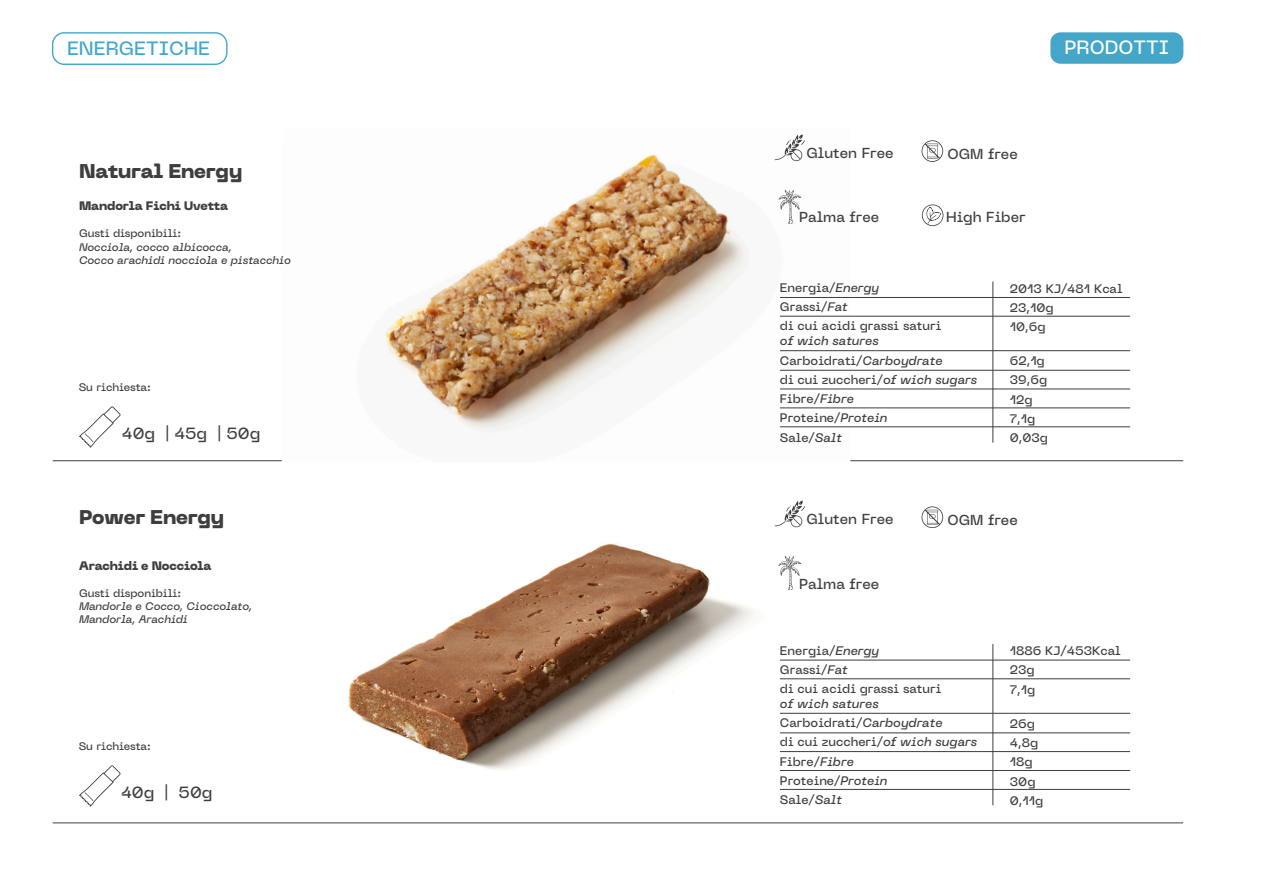
<style>
.page{position:relative;width:1263px;height:893px;background:#fff}
.page>*{position:absolute;margin:0;border:0;box-sizing:border-box;transform-origin:0 0}
.t1{font:800 19.8px "PP Neue Machina";letter-spacing:-.01em;color:#3e3e3f}
.t2{font:500 19.2px "PP Neue Machina Inktrap";color:#44a7c9}
.t3{font:500 19.2px "PP Neue Machina Inktrap";color:#fff}
.t4{font:500 16.05px "PP Neue Machina Inktrap";color:#3e3e3f}
.t5{font:500 14.4px "PP Neue Machina Inktrap";color:#3e3e3f}
.t6{font:500 12.3px/19.2px "PP Neue Machina Inktrap";color:#3e3e3f}
.t7{font:800 12.3px "PP Neue Machina";letter-spacing:-.01em;color:#3e3e3f}
.t8{font:italic 500 12.3px "PP Neue Machina";color:#3e3e3f}
.t9{font:italic 500 10.95px/13px "PP Neue Machina Inktrap";letter-spacing:-.01em;color:#3e3e3f}
.t10{font:500 10.95px "PP Neue Machina Inktrap";letter-spacing:-.01em;color:#3e3e3f}
.s1{font-family:"PP Neue Machina";font-style:italic}
</style>
<div class="page">
<hr style="left:53px;top:460px;width:1130px;height:1px;background:#3e3e3f">
<div style="left:52px;top:32px;width:175px;height:33px;border:1px solid #44a7c9;border-radius:12px"></div>
<img style="left:282px;top:500px;width:568px;height:323px">
<img style="left:282px;top:154px;width:568px;height:307px">
<hr style="left:53px;top:823px;width:1130px;height:1px;background:#3e3e3f">
<svg style="left:79px;top:765px;width:41px;height:42px"></svg>
<hr style="left:993px;top:644px;width:1px;height:161px;background:#3e3e3f">
<hr style="left:780px;top:660px;width:350px;height:1px;background:#3e3e3f">
<hr style="left:780px;top:678px;width:350px;height:1px;background:#3e3e3f">
<hr style="left:780px;top:713px;width:350px;height:1px;background:#3e3e3f">
<hr style="left:780px;top:733px;width:350px;height:1px;background:#3e3e3f">
<hr style="left:780px;top:751px;width:350px;height:1px;background:#3e3e3f">
<hr style="left:780px;top:770px;width:350px;height:1px;background:#3e3e3f">
<hr style="left:780px;top:789px;width:350px;height:1px;background:#3e3e3f">
<svg style="left:79px;top:406px;width:41px;height:42px"></svg>
<hr style="left:993px;top:281px;width:1px;height:162px;background:#3e3e3f">
<hr style="left:780px;top:297px;width:350px;height:1px;background:#3e3e3f">
<hr style="left:780px;top:316px;width:350px;height:1px;background:#3e3e3f">
<hr style="left:780px;top:350px;width:350px;height:1px;background:#3e3e3f">
<hr style="left:780px;top:370px;width:350px;height:1px;background:#3e3e3f">
<hr style="left:780px;top:389px;width:350px;height:1px;background:#3e3e3f">
<hr style="left:780px;top:408px;width:350px;height:1px;background:#3e3e3f">
<hr style="left:780px;top:427px;width:350px;height:1px;background:#3e3e3f">
<svg style="left:775px;top:134px;width:30px;height:28px"></svg>
<svg style="left:921px;top:140px;width:22px;height:22px"></svg>
<svg style="left:778px;top:190px;width:23px;height:34px"></svg>
<svg style="left:775px;top:501px;width:30px;height:27px"></svg>
<svg style="left:921px;top:506px;width:22px;height:22px"></svg>
<svg style="left:778px;top:556px;width:23px;height:34px"></svg>
<svg style="left:922px;top:204px;width:21px;height:22px"></svg>
<div style="left:1050px;top:32px;width:133px;height:32px;background:#44a7c9;border-radius:10px"></div>
<h2 class="t2" style="left:67px;top:36px;width:145px">ENERGETICHE</h2>
<h1 class="t1" style="left:79px;top:158px;width:165px">Natural Energy</h1>
<p class="t7" style="left:79px;top:197px;width:150px">Mandorla Fichi Uvetta</p>
<p class="t10" style="left:79px;top:227px;width:104px">Gusti disponibili:</p>
<p class="t9" style="left:79px;top:240px;width:213px">Nocciola, cocco albicocca,<br>Cocco arachidi nocciola e pistacchio</p>
<p class="t10" style="left:79px;top:380px;width:73px">Su richiesta:</p>
<h3 class="t4" style="left:122px;top:423px;width:140px">40g | 45g | 50g</h3>
<h1 class="t1" style="left:79px;top:504px;width:146px">Power Energy</h1>
<p class="t7" style="left:79px;top:557px;width:134px">Arachidi e Nocciola</p>
<p class="t10" style="left:79px;top:586px;width:104px">Gusti disponibili:</p>
<p class="t9" style="left:79px;top:600px;width:175px">Mandorle e Cocco, Cioccolato,<br>Mandorla, Arachidi</p>
<p class="t10" style="left:79px;top:739px;width:73px">Su richiesta:</p>
<h3 class="t4" style="left:121px;top:782px;width:93px">40g | 50g</h3>
<p class="t5" style="left:806px;top:144px;width:89px">Gluten Free</p>
<p class="t5" style="left:947px;top:145px;width:72px">OGM free</p>
<p class="t5" style="left:799px;top:208px;width:82px">Palma free</p>
<p class="t5" style="left:946px;top:208px;width:81px">High Fiber</p>
<h2 class="t3" style="left:1064px;top:35px;width:106px">PRODOTTI</h2>
<p class="t6" style="left:780px;top:278px;width:163px">Energia/<span class="s1">Energy<br></span>Grassi/<span class="s1">Fat<br></span>di cui acidi grassi saturi</p>
<p class="t8" style="left:780px;top:333px;width:100px">of wich satures</p>
<p class="t6" style="left:780px;top:351px;width:199px">Carboidrati/<span class="s1">Carboydrate<br></span>di cui zuccheri/<span class="s1">of wich sugars<br></span>Fibre/<span class="s1">Fibre<br></span>Proteine/<span class="s1">Protein<br></span>Sale/<span class="s1">Salt</span></p>
<p class="t6" style="left:1010px;top:279px;width:114px">2013 KJ/481 Kcal<br>23,10g<br>10,6g</p>
<p class="t6" style="left:1010px;top:351px;width:40px">62,1g<br>39,6g<br>12g<br>7,1g<br>0,03g</p>
<p class="t5" style="left:806px;top:510px;width:89px">Gluten Free</p>
<p class="t5" style="left:947px;top:511px;width:72px">OGM free</p>
<p class="t5" style="left:799px;top:574px;width:82px">Palma free</p>
<p class="t6" style="left:780px;top:641px;width:163px">Energia/<span class="s1">Energy<br></span>Grassi/<span class="s1">Fat<br></span>di cui acidi grassi saturi</p>
<p class="t8" style="left:780px;top:696px;width:100px">of wich satures</p>
<p class="t6" style="left:780px;top:713px;width:199px">Carboidrati/<span class="s1">Carboydrate<br></span>di cui zuccheri/<span class="s1">of wich sugars<br></span>Fibre/<span class="s1">Fibre<br></span>Proteine/<span class="s1">Protein<br></span>Sale/<span class="s1">Salt</span></p>
<p class="t6" style="left:1010px;top:641px;width:112px">1886 KJ/453Kcal<br>23g<br>7,1g</p>
<p class="t6" style="left:1010px;top:714px;width:35px">26g<br>4,8g<br>18g<br>30g<br>0,11g</p>
</div>
